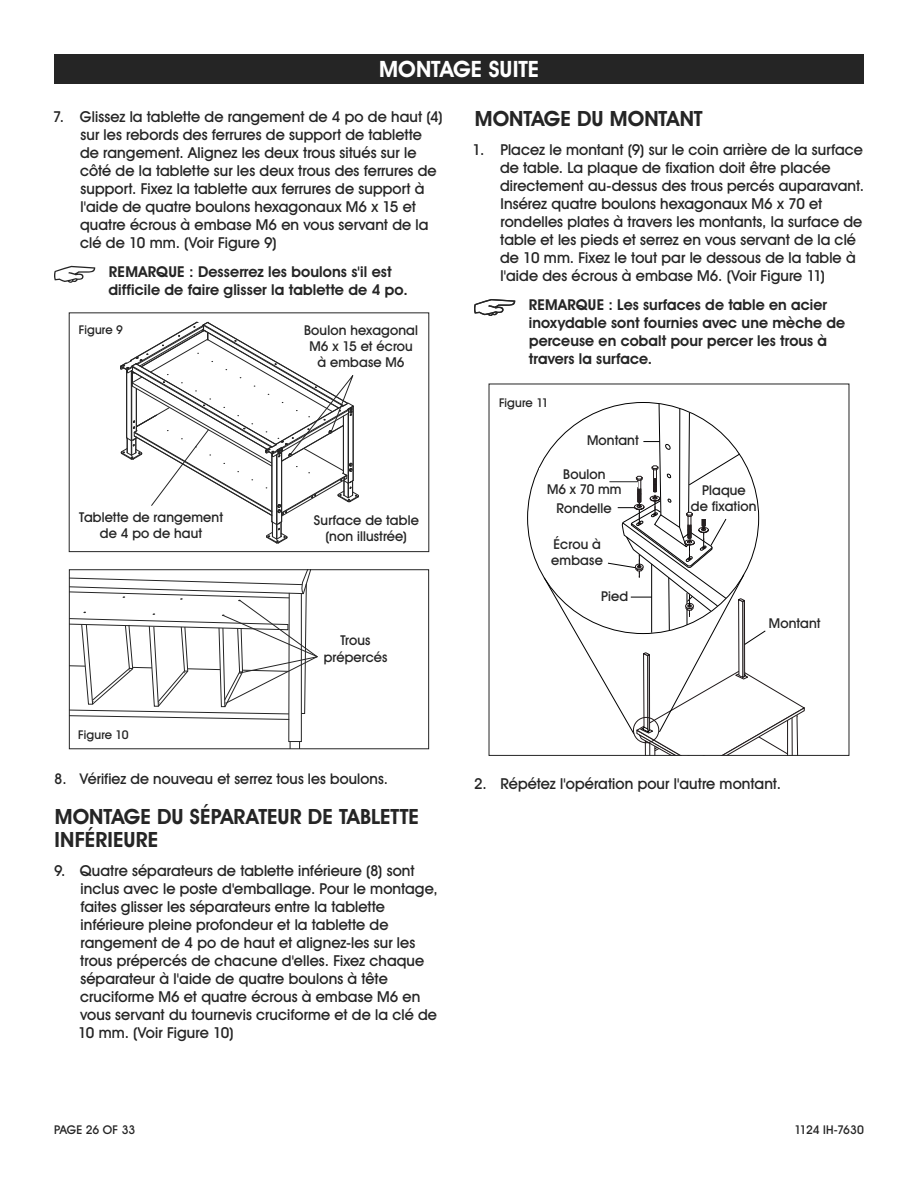
<style>
.page{position:relative;width:918px;height:1188px;background:#fff}
.page>*{position:absolute;margin:0;border:0;box-sizing:border-box;transform-origin:0 0}
.t1{font:700 22.5px "Uline Two Knine";color:#fff}
.t2{font:700 21px/22.5px "Uline Two Knine";letter-spacing:.005em;color:#252525}
.t3{font:15px/18px "Uline Two Knine";letter-spacing:.005em;color:#252525}
.t4{font:700 15px/18px "Uline Two Knine";letter-spacing:.005em;color:#252525}
.t5{font:14.7px "Uline Two Knine";letter-spacing:.005em;color:#252525}
.t6{font:13.5px/16.2px "Uline Two Knine";letter-spacing:.01em;color:#252525;text-align:center}
.t7{font:12px "Uline Two Knine";color:#252525}
</style>
<div class="page">
<svg style="left:54px;top:266px;width:41px;height:17px"></svg>
<svg style="left:474px;top:299px;width:41px;height:17px"></svg>
<div style="left:54px;top:54px;width:810px;height:30px;background:#252525"></div>
<svg style="left:69px;top:570px;width:250px;height:179px"></svg>
<svg style="left:543px;top:404px;width:262px;height:351px"></svg>
<div style="left:69px;top:312px;width:360px;height:240px;border:1px solid #252525"></div>
<svg style="left:120px;top:322px;width:239px;height:222px"></svg>
<h1 class="t1" style="left:379px;top:56px;width:161px">MONTAGE SUITE</h1>
<p class="t3" style="left:80px;top:107px;width:364px;text-indent:-27px">7. Glissez la tablette de rangement de 4 po de haut (4) sur les rebords des ferrures de support de tablette de rangement. Alignez les deux trous situés sur le côté de la tablette sur les deux trous des ferrures de support. Fixez la tablette aux ferrures de support à l'aide de quatre boulons hexagonaux M6 x 15 et quatre écrous à embase M6 en vous servant de la clé de 10 mm. (Voir Figure 9)</p>
<p class="t4" style="left:108px;top:262px;width:301px">REMARQUE : Desserrez les boulons s'il est difficile de faire glisser la tablette de 4 po.</p>
<p class="t7" style="left:79px;top:322px;width:46px">Figure 9</p>
<p class="t6" style="left:79px;top:509px;width:145px">Tablette de rangement de 4 po de haut</p>
<p class="t7" style="left:78px;top:728px;width:52px">Figure 10</p>
<p class="t6" style="left:304px;top:322px;width:115px">Boulon hexagonal<br>M6 x 15 et écrou à embase M6</p>
<p class="t6" style="left:314px;top:512px;width:106px">Surface de table (non illustrée)</p>
<p class="t6" style="left:324px;top:632px;width:65px">Trous prépercés</p>
<p class="t5" style="left:54px;top:770px;width:335px">8. Vérifiez de nouveau et serrez tous les boulons.</p>
<h2 class="t2" style="left:55px;top:805px;width:366px">MONTAGE DU SÉPARATEUR DE TABLETTE<br>INFÉRIEURE</h2>
<p class="t3" style="left:78px;top:861px;width:361px;text-indent:-24px">9. Quatre séparateurs de tablette inférieure (8) sont inclus avec le poste d'emballage. Pour le montage, faites glisser les séparateurs entre la tablette inférieure pleine profondeur et la tablette de rangement de 4 po de haut et alignez-les sur les trous prépercés de chacune d'elles. Fixez chaque séparateur à l'aide de quatre boulons à tête cruciforme M6 et quatre écrous à embase M6 en vous servant du tournevis cruciforme et de la clé de 10 mm. (Voir Figure 10)</p>
<h2 class="t2" style="left:475px;top:108px;width:229px">MONTAGE DU MONTANT</h2>
<p class="t3" style="left:500px;top:141px;width:366px;text-indent:-27px">1. Placez le montant (9) sur le coin arrière de la surface de table. La plaque de fixation doit être placée directement au-dessus des trous percés auparavant.<br>Insérez quatre boulons hexagonaux M6 x 70 et rondelles plates à travers les montants, la surface de table et les pieds et serrez en vous servant de la clé de 10 mm. Fixez le tout par le dessous de la table à l'aide des écrous à embase M6. (Voir Figure 11)</p>
<p class="t4" style="left:529px;top:295px;width:318px">REMARQUE : Les surfaces de table en acier inoxydable sont fournies avec une mèche de perceuse en cobalt pour percer les trous à travers la surface.</p>
<p class="t7" style="left:499px;top:396px;width:51px">Figure 11</p>
<p class="t6" style="left:587px;top:432px;width:53px">Montant</p>
<p class="t6" style="left:547px;top:466px;width:76px;line-height:15px">Boulon<br>M6 x 70 mm</p>
<p class="t6" style="left:557px;top:500px;width:57px">Rondelle</p>
<p class="t6" style="left:551px;top:536px;width:53px;text-align:left">Écrou à embase</p>
<p class="t6" style="left:601px;top:588px;width:28px">Pied</p>
<p class="t6" style="left:691px;top:482px;width:67px">Plaque<br>de fixation</p>
<p class="t6" style="left:769px;top:615px;width:53px">Montant</p>
<p class="t3" style="left:474px;top:774px;width:308px">2. Répétez l'opération pour l'autre montant.</p>
<p class="t7" style="left:54px;top:1122px;width:83px">PAGE 26 OF 33</p>
<p class="t7" style="left:795px;top:1122px;width:71px">1124 IH-7630</p>
</div>
